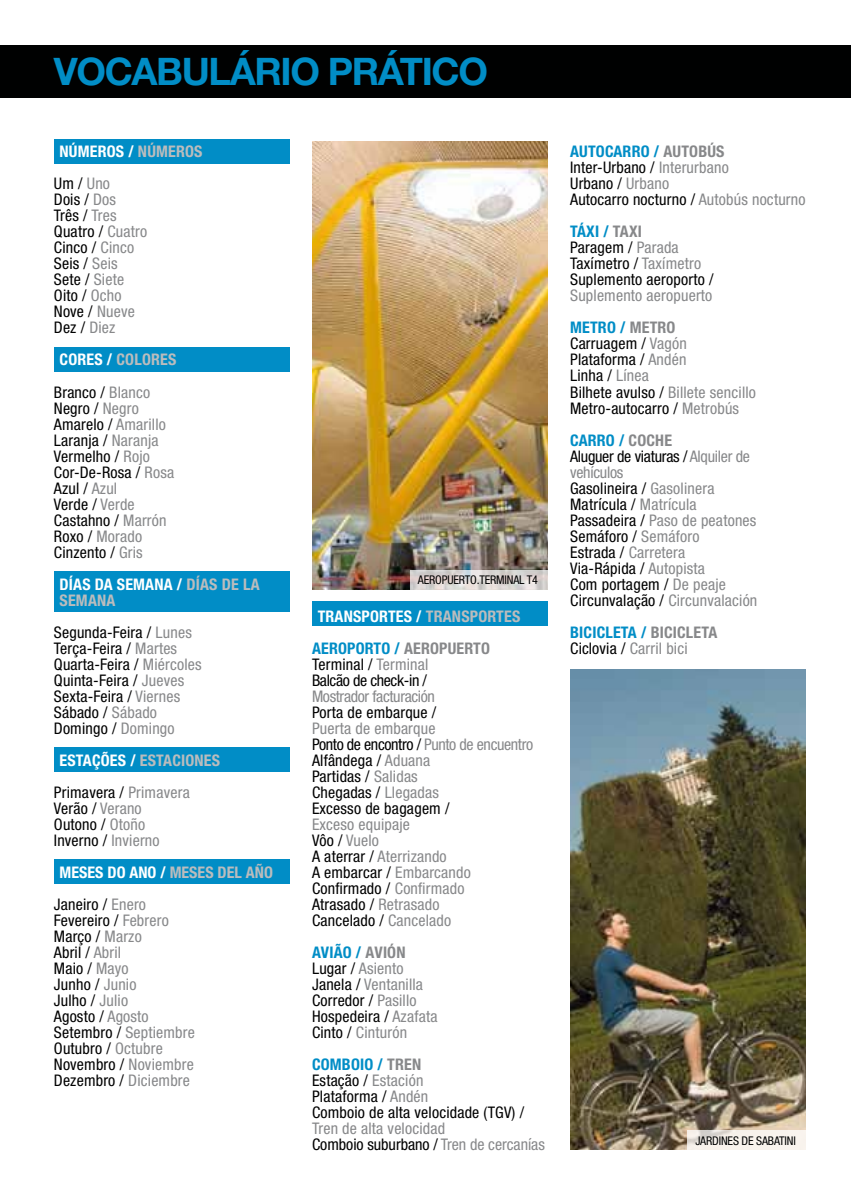
<style>
.page{position:relative;width:851px;height:1191px;background:#fff}
.page>*{position:absolute;margin:0;border:0;box-sizing:border-box;transform-origin:0 0}
.t1{font:700 38px "Helvetica Neue LT Std";letter-spacing:-.035em;color:#018dc6}
.t2{font:condensed 16px/16px "Helvetica Neue LT Std";letter-spacing:.01em;color:#000101}
.t3{font:condensed 16px/16px "Helvetica Neue LT Std";letter-spacing:.01em;color:#87888a}
.t4{font:700 condensed 16px/32px "Helvetica Neue LT Std";letter-spacing:.01em;color:#fff}
.t5{font:700 condensed 16px/32px "Helvetica Neue LT Std";letter-spacing:.01em;color:#bbbcbd}
.t6{font:700 condensed 16px/16px "Helvetica Neue LT Std";letter-spacing:.01em;color:#018dc6}
.t7{font:condensed 16px/16px "Helvetica Neue LT Std";letter-spacing:-.02em;color:#000101}
.t8{font:condensed 16px "Helvetica Neue LT Std";letter-spacing:-.02em;color:#87888a}
.t9{font:condensed 12px "Helvetica Neue LT Std";letter-spacing:-.015em;color:#000101}
.s1{color:#bbbcbd}
.s2{font-weight:400;color:#000101}
.s3{font-weight:400;color:#87888a}
.s4{color:#87888a}
.s5{color:#fff}
.s6{color:#018dc6}
.s7{color:#000101}
.s8{font-weight:700;color:#018dc6}
.s9{font-weight:700;color:#87888a}
.s10{font-weight:700}
</style>
<div class="page">
<div style="left:54px;top:139px;width:235px;height:24px;background:#018dc6"></div>
<div style="left:312px;top:601px;width:235px;height:25px;background:#018dc6"></div>
<div style="left:54px;top:347px;width:235px;height:24px;background:#018dc6"></div>
<div style="left:54px;top:571px;width:235px;height:41px;background:#018dc6"></div>
<div style="left:54px;top:747px;width:235px;height:24px;background:#018dc6"></div>
<div style="left:54px;top:859px;width:235px;height:24px;background:#018dc6"></div>
<div style="left:0;top:45px;width:850px;height:53px;background:#000101"></div>
<img style="left:570px;top:669px;width:235px;height:480px">
<img style="left:312px;top:141px;width:235px;height:448px">
<svg style="left:410px;top:570px;width:137px;height:19px;background:#dcd6d4"></svg>
<svg style="left:686px;top:1130px;width:119px;height:19px;background:#f3eee7"></svg>
<h1 class="t1" style="left:54px;top:48px;width:435px">VOCABULÁRIO PRÁTICO</h1>
<p class="t4" style="left:54px;top:135px;width:150px;text-indent:6px">NÚMEROS / <span class="s1">NÚMEROS<br></span><span class="s2">Um /</span> <span class="s3">Uno</span></p>
<p class="t2" style="left:54px;top:192px;width:95px">Dois / <span class="s4">Dos<br></span>Três / <span class="s4">Tres<br></span>Quatro / <span class="s4">Cuatro<br></span>Cinco / <span class="s4">Cinco<br></span>Seis / <span class="s4">Seis<br></span>Sete / <span class="s4">Siete<br></span>Oito / <span class="s4">Ocho<br></span>Nove / <span class="s4">Nueve<br></span>Dez / <span class="s4">Diez</span></p>
<p class="t5" style="left:54px;top:343px;width:124px;text-indent:6px"><span class="s5">CORES /</span> COLORES<br><span class="s2">Branco /</span> <span class="s3">Blanco</span></p>
<p class="t2" style="left:54px;top:400px;width:122px">Negro / <span class="s4">Negro<br></span>Amarelo / <span class="s4">Amarillo<br></span>Laranja / <span class="s4">Naranja<br></span>Vermelho / <span class="s4">Rojo<br></span>Cor-De-Rosa / <span class="s4">Rosa<br></span>Azul / <span class="s4">Azul<br></span>Verde / <span class="s4">Verde<br></span>Castahno / <span class="s4">Marrón<br></span>Roxo / <span class="s4">Morado<br></span>Cinzento / <span class="s4">Gris</span></p>
<p class="t5" style="left:60px;top:575px;width:201px;line-height:16px"><span class="s5">DÍAS DA SEMANA /</span> DÍAS DE LA<br>SEMANA</p>
<p class="t2" style="left:54px;top:624px;width:149px">Segunda-Feira / <span class="s4">Lunes<br></span>Terça-Feira / <span class="s4">Martes<br></span>Quarta-Feira / <span class="s4">Miércoles<br></span>Quinta-Feira / <span class="s4">Jueves<br></span>Sexta-Feira / <span class="s4">Viernes<br></span>Sábado / <span class="s4">Sábado<br></span>Domingo / <span class="s4">Domingo</span></p>
<p class="t5" style="left:54px;top:743px;width:168px;text-indent:6px"><span class="s5">ESTAÇÕES /</span> ESTACIONES<br><span class="s2">Primavera /</span> <span class="s3">Primavera</span></p>
<p class="t2" style="left:54px;top:800px;width:107px">Verão / <span class="s4">Verano<br></span>Outono / <span class="s4">Otoño<br></span>Inverno / <span class="s4">Invierno</span></p>
<p class="t4" style="left:54px;top:855px;width:220px;text-indent:6px">MESES DO ANO / <span class="s1">MESES DEL AÑO<br></span><span class="s2">Janeiro /</span> <span class="s3">Enero</span></p>
<p class="t2" style="left:54px;top:912px;width:142px">Fevereiro / <span class="s4">Febrero<br></span>Março / <span class="s4">Marzo<br></span>Abril / <span class="s4">Abril<br></span>Maio / <span class="s4">Mayo<br></span>Junho / <span class="s4">Junio<br></span>Julho / <span class="s4">Julio<br></span>Agosto / <span class="s4">Agosto<br></span>Setembro / <span class="s4">Septiembre<br></span>Outubro / <span class="s4">Octubre<br></span>Novembro / <span class="s4">Noviembre<br></span>Dezembro / <span class="s4">Diciembre</span></p>
<p class="t9" style="left:418px;top:573px;width:121px">AEROPUERTO.TERMINAL T4</p>
<p class="t4" style="left:312px;top:599px;width:210px;text-indent:6px">TRANSPORTES / <span class="s1">TRANSPORTES<br></span><span class="s6">AEROPORTO /</span> <span class="s4">AEROPUERTO</span></p>
<p class="t7" style="left:312px;top:656px;width:118px">Terminal / <span class="s4">Terminal<br></span>Balcão de check-in /</p>
<p class="t8" style="left:312px;top:686px;width:124px">Mostrador facturación</p>
<p class="t2" style="left:312px;top:704px;width:126px">Porta de embarque /</p>
<p class="t2" style="left:312px;top:720px;width:223px"><span class="s4">Puerta de embarque<br></span>Ponto de encontro / <span class="s4">Punto de encuentro<br></span>Alfândega / <span class="s4">Aduana<br></span>Partidas / <span class="s4">Salidas<br></span>Chegadas / <span class="s4">Llegadas<br></span>Excesso de bagagem /</p>
<p class="t3" style="left:312px;top:816px;width:160px">Exceso equipaje<br><span class="s7">Vôo /</span> Vuelo<br><span class="s7">A aterrar /</span> Aterrizando<br><span class="s7">A embarcar /</span> Embarcando<br><span class="s7">Confirmado /</span> Confirmado<br><span class="s7">Atrasado /</span> Retrasado<br><span class="s7">Cancelado /</span> Cancelado</p>
<p class="t2" style="left:312px;top:944px;width:127px"><span class="s8">AVIÃO /</span> <span class="s9">AVIÓN<br></span>Lugar / <span class="s4">Asiento<br></span>Janela / <span class="s4">Ventanilla<br></span>Corredor / <span class="s4">Pasillo<br></span>Hospedeira / <span class="s4">Azafata<br></span>Cinto / <span class="s4">Cinturón</span></p>
<p class="t2" style="left:312px;top:1056px;width:214px"><span class="s8">COMBOIO /</span> <span class="s9">TREN<br></span>Estação / <span class="s4">Estación<br></span>Plataforma / <span class="s4">Andén<br></span>Comboio de alta velocidade (TGV) /</p>
<p class="t3" style="left:312px;top:1120px;width:234px">Tren de alta velocidad<br><span class="s7">Comboio suburbano /</span> Tren de cercanías</p>
<p class="t2" style="left:570px;top:144px;width:237px"><span class="s8">AUTOCARRO /</span> <span class="s9">AUTOBÚS<br></span>Inter-Urbano / <span class="s4">Interurbano<br></span>Urbano / <span class="s4">Urbano<br></span>Autocarro nocturno / <span class="s4">Autobús nocturno</span></p>
<p class="t2" style="left:570px;top:224px;width:145px"><span class="s8">TÁXI /</span> <span class="s9">TAXI<br></span>Paragem / <span class="s4">Parada<br></span>Taxímetro / <span class="s4">Taxímetro<br></span>Suplemento aeroporto /</p>
<p class="t3" style="left:570px;top:280px;width:144px;line-height:32px">Suplemento aeropuerto<br><span class="s8">METRO /</span> <span class="s10">METRO</span></p>
<p class="t2" style="left:570px;top:336px;width:187px">Carruagem / <span class="s4">Vagón<br></span>Plataforma / <span class="s4">Andén<br></span>Linha / <span class="s4">Línea<br></span>Bilhete avulso / <span class="s4">Billete sencillo<br></span>Metro-autocarro / <span class="s4">Metrobús</span></p>
<p class="t2" style="left:570px;top:432px;width:189px"><span class="s8">CARRO /</span> <span class="s9">COCHE<br></span>Aluguer de viaturas / <span class="s4">Alquiler de vehículos<br></span>Gasolineira / <span class="s4">Gasolinera<br></span>Matrícula / <span class="s4">Matrícula<br></span>Passadeira / <span class="s4">Paso de peatones<br></span>Semáforo / <span class="s4">Semáforo<br></span>Estrada / <span class="s4">Carretera<br></span>Via-Rápida / <span class="s4">Autopista<br></span>Com portagem / <span class="s4">De peaje<br></span>Circunvalação / <span class="s4">Circunvalación</span></p>
<p class="t6" style="left:570px;top:623px;width:149px">BICICLETA / <span class="s4">BICICLETA<br></span><span class="s2">Ciclovia /</span> <span class="s3">Carril bici</span></p>
<p class="t9" style="left:695px;top:1133px;width:102px">JARDINES DE SABATINI</p>
</div>
